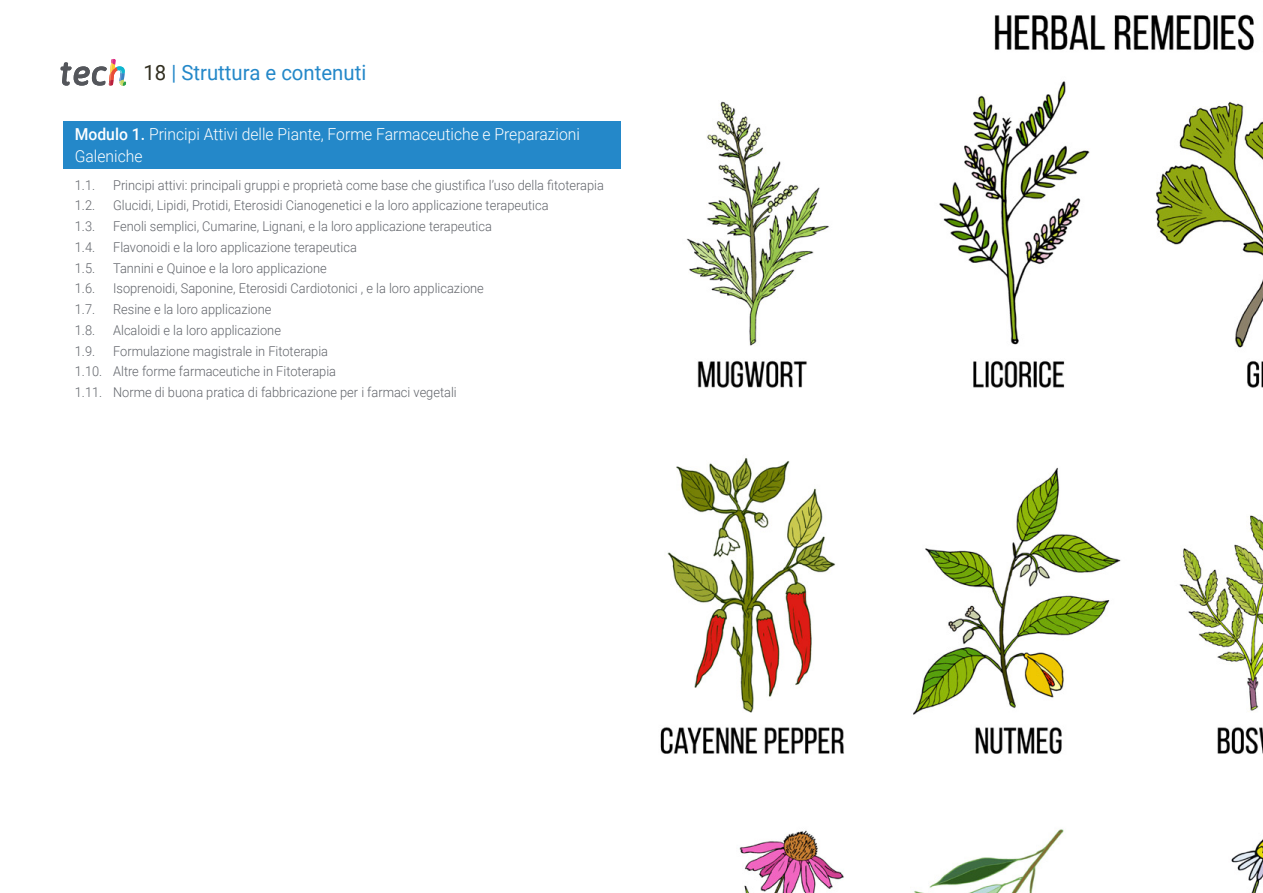
<style>
.page{position:relative;width:1263px;height:893px;background:#fff}
.page>*{position:absolute;margin:0;border:0;box-sizing:border-box;transform-origin:0 0}
.t1{font:21px "Roboto";color:#2488c9}
.t2{font:300 16.5px/22.5px "Roboto";color:#fff;scale:.95 1}
.t3{font:300 13.5px/20.7px "Roboto";color:#61646a;scale:.95 1}
.s1{color:#312e20}
.s2{font-weight:500}
</style>
<div class="page">
<div style="left:64px;top:121px;width:557px;height:48px;background:#2488c9"></div>
<img style="left:660px;top:14px;width:603px;height:879px">
<svg style="left:61px;top:59px;width:65px;height:27px"></svg>
<h1 class="t1" style="left:144px;top:57px;width:224px"><span class="s1">18</span> | Struttura e contenuti</h1>
<p class="t2" style="left:75px;top:122px;width:533px"><span class="s2">Modulo 1.</span> Principi Attivi delle Piante, Forme Farmaceutiche e Preparazioni<br>Galeniche</p>
<p class="t3" style="left:75px;top:174px;width:23px">1.1.</p>
<p class="t3" style="left:113px;top:174px;width:518px">Principi attivi: principali gruppi e proprietà come base che giustifica l’uso della fitoterapia</p>
<p class="t3" style="left:75px;top:195px;width:23px">1.2.</p>
<p class="t3" style="left:113px;top:195px;width:460px">Glucidi, Lipidi, Protidi, Eterosidi Cianogenetici e la loro applicazione terapeutica</p>
<p class="t3" style="left:75px;top:215px;width:23px">1.3.</p>
<p class="t3" style="left:113px;top:215px;width:400px">Fenoli semplici, Cumarine, Lignani, e la loro applicazione terapeutica</p>
<p class="t3" style="left:75px;top:236px;width:23px">1.4.</p>
<p class="t3" style="left:113px;top:236px;width:258px">Flavonoidi e la loro applicazione terapeutica</p>
<p class="t3" style="left:75px;top:257px;width:23px">1.5.</p>
<p class="t3" style="left:113px;top:257px;width:226px">Tannini e Quinoe e la loro applicazione</p>
<p class="t3" style="left:75px;top:278px;width:23px">1.6.</p>
<p class="t3" style="left:113px;top:278px;width:392px">Isoprenoidi, Saponine, Eterosidi Cardiotonici , e la loro applicazione</p>
<p class="t3" style="left:75px;top:298px;width:23px">1.7.</p>
<p class="t3" style="left:113px;top:298px;width:168px">Resine e la loro applicazione</p>
<p class="t3" style="left:75px;top:319px;width:23px">1.8.</p>
<p class="t3" style="left:113px;top:319px;width:178px">Alcaloidi e la loro applicazione</p>
<p class="t3" style="left:75px;top:340px;width:23px">1.9.</p>
<p class="t3" style="left:75px;top:340px;width:404px;text-indent:38px">Formulazione magistrale in Fitoterapia<br>1.10. Altre forme farmaceutiche in Fitoterapia<br>1.11. Norme di buona pratica di fabbricazione per i farmaci vegetali</p>
</div>
